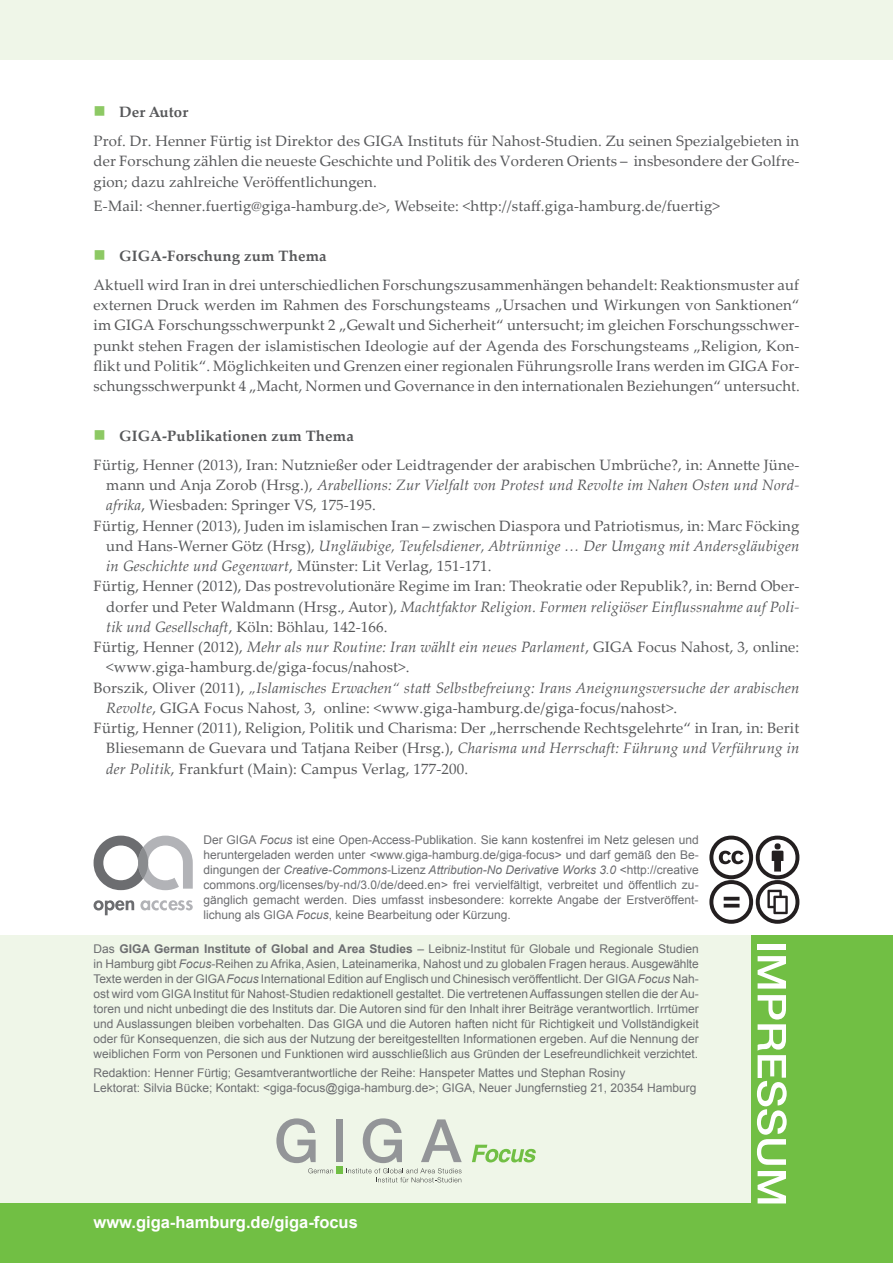
<style>
.page{position:relative;width:893px;height:1263px;background:#fff}
.page>*{position:absolute;margin:0;border:0;box-sizing:border-box;transform-origin:0 0}
.t1{font:700 16.5px "Arial";color:#fff}
.t2{font:15px/20.2px "Palatino Linotype";letter-spacing:.01em;color:#57585a;text-align:justify}
.t3{font:italic 15px "Palatino Linotype";letter-spacing:.01em;color:#57585a}
.t4{font:700 15px "Palatino Linotype";letter-spacing:.01em;color:#57585a}
.t5{font:12px/15px "Arial";color:#6c6d70;text-align:justify}
.s1{font-style:normal}
.s2{font-style:italic}
.s3{font-weight:700}
</style>
<div class="page">
<div style="left:0;top:935px;width:893px;height:328px;background:#eff6e8"></div>
<div style="left:752px;top:935px;width:141px;height:328px;background:#71bf44"></div>
<div style="left:758px;top:944px;width:28px;height:5px;background:#fff"></div>
<svg style="left:758px;top:956px;width:28px;height:32px"></svg>
<svg style="left:757px;top:995px;width:30px;height:170px"></svg>
<svg style="left:758px;top:1171px;width:28px;height:32px"></svg>
<div style="left:0;top:1203px;width:753px;height:60px;background:#71bf44"></div>
<div style="left:0;top:0;width:893px;height:60px;background:#eff6e8"></div>
<div style="left:336px;top:1119px;width:7px;height:43px;background:#939598"></div>
<svg style="left:276px;top:1118px;width:57px;height:55px"></svg>
<svg style="left:346px;top:1118px;width:116px;height:64px"></svg>
<div style="left:336px;top:1166px;width:7px;height:7px;background:#71bf44"></div>
<svg style="left:472px;top:1145px;width:64px;height:17px"></svg>
<svg style="left:94px;top:836px;width:99px;height:54px"></svg>
<svg style="left:94px;top:900px;width:40px;height:15px"></svg>
<svg style="left:140px;top:900px;width:53px;height:10px"></svg>
<svg style="left:709px;top:836px;width:90px;height:88px"></svg>
<p class="t4" style="left:119px;top:102px;width:71px">Der Autor</p>
<p class="t2" style="left:94px;top:130px;width:707px">Prof. Dr. Henner Fürtig ist Direktor des GIGA Instituts für Nahost-Studien. Zu seinen Spezialgebieten in der Forschung zählen die neueste Geschichte und Politik des Vorderen Orients – insbesondere der Golfre&shy;gion; dazu zahlreiche Veröffentlichungen.</p>
<p class="t2" style="left:94px;top:195px;width:628px">E-Mail: &lt;henner.fuertig@giga-hamburg.de&gt;, Webseite: &lt;http://staff.giga-hamburg.de/fuertig&gt;</p>
<p class="t4" style="left:119px;top:245px;width:209px">GIGA-Forschung zum Thema</p>
<p class="t2" style="left:94px;top:274px;width:708px">Aktuell wird Iran in drei unterschiedlichen Forschungszusammenhängen behandelt: Reaktionsmuster auf externen Druck werden im Rahmen des Forschungsteams „Ursachen und Wirkungen von Sanktionen“ im GIGA Forschungsschwerpunkt 2 „Gewalt und Sicherheit“ untersucht; im gleichen Forschungsschwer&shy;punkt stehen Fragen der islamistischen Ideologie auf der Agenda des Forschungsteams „Religion, Kon&shy;flikt und Politik“. Möglichkeiten und Grenzen einer regionalen Führungsrolle Irans werden im GIGA For&shy;schungsschwerpunkt 4 „Macht, Normen und Governance in den internationalen Beziehungen“ untersucht.</p>
<p class="t4" style="left:119px;top:425px;width:236px">GIGA-Publikationen zum Thema</p>
<p class="t2" style="left:94px;top:454px;width:707px">Fürtig, Henner (2013), Iran: Nutznießer oder Leidtragender der arabischen Umbrüche?, in: Annette Jüne-</p>
<p class="t3" style="left:106px;top:474px;width:694px"><span class="s1">mann und Anja Zorob (Hrsg.),</span> Arabellions: Zur Vielfalt von Protest und Revolte im Nahen Osten und Nord-</p>
<p class="t2" style="left:106px;top:495px;width:271px"><span class="s2">afrika</span>, Wiesbaden: Springer VS, 175-195.</p>
<p class="t2" style="left:94px;top:515px;width:707px">Fürtig, Henner (2013), Juden im islamischen Iran – zwischen Diaspora und Patriotismus, in: Marc Föcking</p>
<p class="t3" style="left:106px;top:535px;width:695px"><span class="s1">und Hans-Werner Götz (Hrsg),</span> Ungläubige, Teufelsdiener, Abtrünnige … Der Umgang mit Andersgläubigen</p>
<p class="t2" style="left:106px;top:555px;width:387px"><span class="s2">in Geschichte und Gegenwart</span>, Münster: Lit Verlag, 151-171.</p>
<p class="t2" style="left:94px;top:576px;width:707px">Fürtig, Henner (2012), Das postrevolutionäre Regime im Iran: Theokratie oder Republik?, in: Bernd Ober-</p>
<p class="t3" style="left:106px;top:596px;width:695px"><span class="s1">dorfer und Peter Waldmann (Hrsg., Autor),</span> Machtfaktor Religion. Formen religiöser Einflussnahme auf Poli-</p>
<p class="t2" style="left:106px;top:616px;width:283px"><span class="s2">tik und Gesellschaft</span>, Köln: Böhlau, 142-166.</p>
<p class="t2" style="left:94px;top:636px;width:707px">Fürtig, Henner (2012), <span class="s2">Mehr als nur Routine: Iran wählt ein neues Parlament</span>, GIGA Focus Nahost, 3, online:</p>
<p class="t2" style="left:106px;top:657px;width:305px">&lt;www.giga-hamburg.de/giga-focus/nahost&gt;.</p>
<p class="t3" style="left:94px;top:677px;width:707px"><span class="s1">Borszik, Oliver (2011),</span> „Islamisches Erwachen“ statt Selbstbefreiung: Irans Aneignungsversuche der arabischen</p>
<p class="t2" style="left:106px;top:697px;width:573px"><span class="s2">Revolte</span>, GIGA Focus Nahost, 3, online: &lt;www.giga-hamburg.de/giga-focus/nahost&gt;.</p>
<p class="t2" style="left:94px;top:717px;width:707px">Fürtig, Henner (2011), Religion, Politik und Charisma: Der „herrschende Rechtsgelehrte“ in Iran, in: Berit</p>
<p class="t3" style="left:106px;top:738px;width:695px"><span class="s1">Bliesemann de Guevara und Tatjana Reiber (Hrsg.),</span> Charisma und Herrschaft: Führung und Verführung in</p>
<p class="t2" style="left:106px;top:758px;width:363px"><span class="s2">der Politik</span>, Frankfurt (Main): Campus Verlag, 177-200.</p>
<p class="t5" style="left:203px;top:833px;width:497px">Der GIGA <span class="s2">Focus</span> ist eine Open-Access-Publikation. Sie kann kostenfrei im Netz gelesen und heruntergeladen werden unter &lt;www.giga-hamburg.de/giga-focus&gt; und darf gemäß den Be&shy;dingungen der <span class="s2">Creative-Commons</span>-Lizenz <span class="s2">Attribution-No Derivative Works 3.0</span> &lt;http://creative commons.org/licenses/by-nd/3.0/de/deed.en&gt; frei vervielfältigt, verbreitet und öffentlich zu&shy;gänglich gemacht werden. Dies umfasst insbesondere: korrekte Angabe der Erstveröffent&shy;lichung als GIGA <span class="s2">Focus</span>, keine Bearbeitung oder Kürzung.</p>
<p class="t5" style="left:94px;top:941px;width:607px">Das <span class="s3">GIGA German Institute of Global and Area Studies</span> – Leibniz-Institut für Globale und Regionale Studien in Hamburg gibt <span class="s2">Focus</span>-Reihen zu Afrika, Asien, Lateinamerika, Nahost und zu globalen Fragen heraus. Ausgewählte Texte werden in der GIGA <span class="s2">Focus</span> International Edition auf Englisch und Chinesisch veröffentlicht. Der GIGA <span class="s2">Focus</span> Nah&shy;ost wird vom GIGA Institut für Nahost-Studien redaktionell gestaltet. Die vertretenen Auffassungen stellen die der Au&shy;toren und nicht unbedingt die des Instituts dar. Die Autoren sind für den Inhalt ihrer Beiträge verantwortlich. Irrtümer und Auslassungen bleiben vorbehalten. Das GIGA und die Autoren haften nicht für Richtigkeit und Vollständigkeit oder für Konsequenzen, die sich aus der Nutzung der bereitgestellten Informationen ergeben. Auf die Nennung der weiblichen Form von Personen und Funktionen wird ausschließlich aus Gründen der Lesefreundlichkeit verzichtet.</p>
<p class="t5" style="left:94px;top:1065px;width:605px">Redaktion: Henner Fürtig; Gesamtverantwortliche der Reihe: Hanspeter Mattes und Stephan Rosiny<br>Lektorat: Silvia Bücke; Kontakt: &lt;giga-focus@giga-hamburg.de&gt;; GIGA, Neuer Jungfernstieg 21, 20354 Hamburg</p>
<p class="t1" style="left:94px;top:1211px;width:266px">www.giga-hamburg.de/giga-focus</p>
</div>
